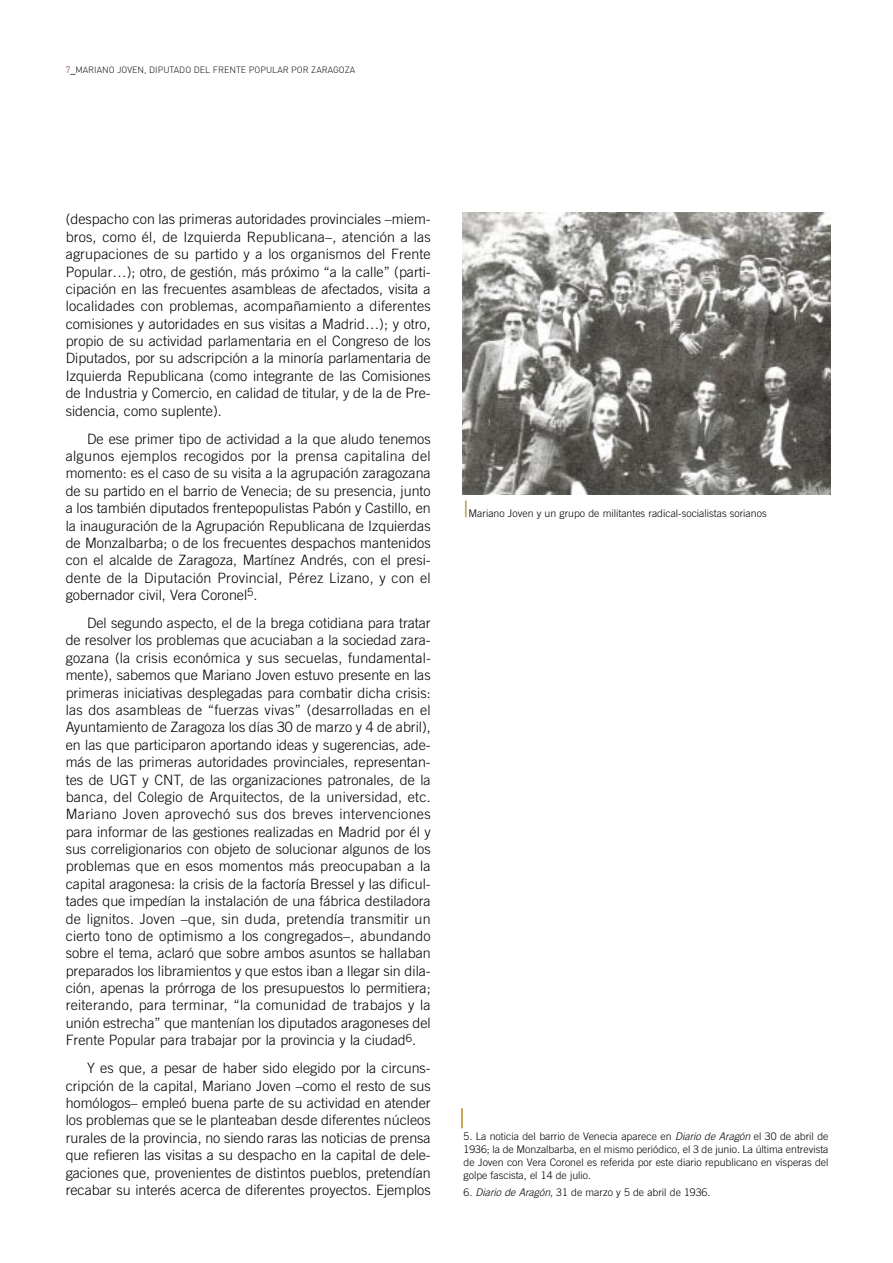
<style>
.page{position:relative;width:893px;height:1263px;background:#fff}
.page>*{position:absolute;margin:0;border:0;box-sizing:border-box;transform-origin:0 0}
.t1{font:300 14.25px/17.4px "Trade Gothic";color:#000;text-align:justify}
.t2{font:300 10.5px/12.8px "Trade Gothic";color:#000;text-align:justify}
.t3{font:300 9px "DIN";color:#000}
.s1{color:#77121b}
.s2{font-weight:500}
.s3{font-size:22.5px;color:#b68822}
.s4{font-style:italic}
</style>
<div class="page">
<hr style="left:461px;top:1108px;width:2px;height:20px;background:#b68822">
<img style="left:462px;top:213px;width:368px;height:282px">
<p class="t3" style="left:66px;top:66px;width:291px"><span class="s1">7</span><span class="s2">_</span>MARIANO JOVEN, DIPUTADO DEL FRENTE POPULAR POR ZARAGOZA</p>
<p class="t1" style="left:66px;top:212px;width:366px">(despacho con las primeras autoridades provinciales –miem&shy;bros, como él, de Izquierda Republicana–, atención a las agrupaciones de su partido y a los organismos del Frente Popular…); otro, de gestión, más próximo “a la calle” (parti&shy;cipación en las frecuentes asambleas de afectados, visita a localidades con problemas, acompañamiento a diferentes comisiones y autoridades en sus visitas a Madrid…); y otro, propio de su actividad parlamentaria en el Congreso de los Diputados, por su adscripción a la minoría parlamentaria de Izquierda Republicana (como integrante de las Comisiones de Industria y Comercio, en calidad de titular, y de la de Pre&shy;sidencia, como suplente).</p>
<p class="t1" style="left:66px;top:431px;width:366px;text-indent:21px">De ese primer tipo de actividad a la que aludo tenemos algunos ejemplos recogidos por la prensa capitalina del momento: es el caso de su visita a la agrupación zaragozana de su partido en el barrio de Venecia; de su presencia, junto a los también diputados frentepopulistas Pabón y Castillo, en la inauguración de la Agrupación Republicana de Izquierdas de Monzalbarba; o de los frecuentes despachos mantenidos con el alcalde de Zaragoza, Martínez Andrés, con el presi&shy;dente de la Diputación Provincial, Pérez Lizano, y con el gobernador civil, Vera Coronel<sup>5</sup>.</p>
<p class="t1" style="left:66px;top:616px;width:366px;text-indent:21px">Del segundo aspecto, el de la brega cotidiana para tratar de resolver los problemas que acuciaban a la sociedad zara&shy;gozana (la crisis económica y sus secuelas, fundamental&shy;mente), sabemos que Mariano Joven estuvo presente en las primeras iniciativas desplegadas para combatir dicha crisis: las dos asambleas de “fuerzas vivas” (desarrolladas en el Ayuntamiento de Zaragoza los días 30 de marzo y 4 de abril), en las que participaron aportando ideas y sugerencias, ade&shy;más de las primeras autoridades provinciales, representan&shy;tes de UGT y CNT, de las organizaciones patronales, de la banca, del Colegio de Arquitectos, de la universidad, etc.<br>Mariano Joven aprovechó sus dos breves intervenciones para informar de las gestiones realizadas en Madrid por él y sus correligionarios con objeto de solucionar algunos de los problemas que en esos momentos más preocupaban a la capital aragonesa: la crisis de la factoría Bressel y las dificul&shy;tades que impedían la instalación de una fábrica destiladora de lignitos. Joven –que, sin duda, pretendía transmitir un cierto tono de optimismo a los congregados–, abundando sobre el tema, aclaró que sobre ambos asuntos se hallaban preparados los libramientos y que estos iban a llegar sin dila&shy;ción, apenas la prórroga de los presupuestos lo permitiera; reiterando, para terminar, “la comunidad de trabajos y la unión estrecha” que mantenían los diputados aragoneses del Frente Popular para trabajar por la provincia y la ciudad<sup>6</sup>.</p>
<p class="t1" style="left:66px;top:1061px;width:366px;text-indent:21px">Y es que, a pesar de haber sido elegido por la circuns&shy;cripción de la capital, Mariano Joven –como el resto de sus homólogos– empleó buena parte de su actividad en atender los problemas que se le planteaban desde diferentes núcleos rurales de la provincia, no siendo raras las noticias de prensa que refieren las visitas a su despacho en la capital de dele&shy;gaciones que, provenientes de distintos pueblos, pretendían recabar su interés acerca de diferentes proyectos. Ejemplos</p>
<p class="t2" style="left:463px;top:508px;width:304px"><span class="s3">|</span>Mariano Joven y un grupo de militantes radical-socialistas sorianos</p>
<p class="t2" style="left:463px;top:1131px;width:366px">5. La noticia del barrio de Venecia aparece en <span class="s4">Diario de Aragón</span> el 30 de abril de 1936; la de Monzalbarba, en el mismo periódico, el 3 de junio. La última entrevista de Joven con Vera Coronel es referida por este diario republicano en vísperas del golpe fascista, el 14 de julio.</p>
<p class="t2" style="left:463px;top:1186px;width:248px">6. <span class="s4">Diario de Aragón,</span> 31 de marzo y 5 de abril de 1936.</p>
</div>
